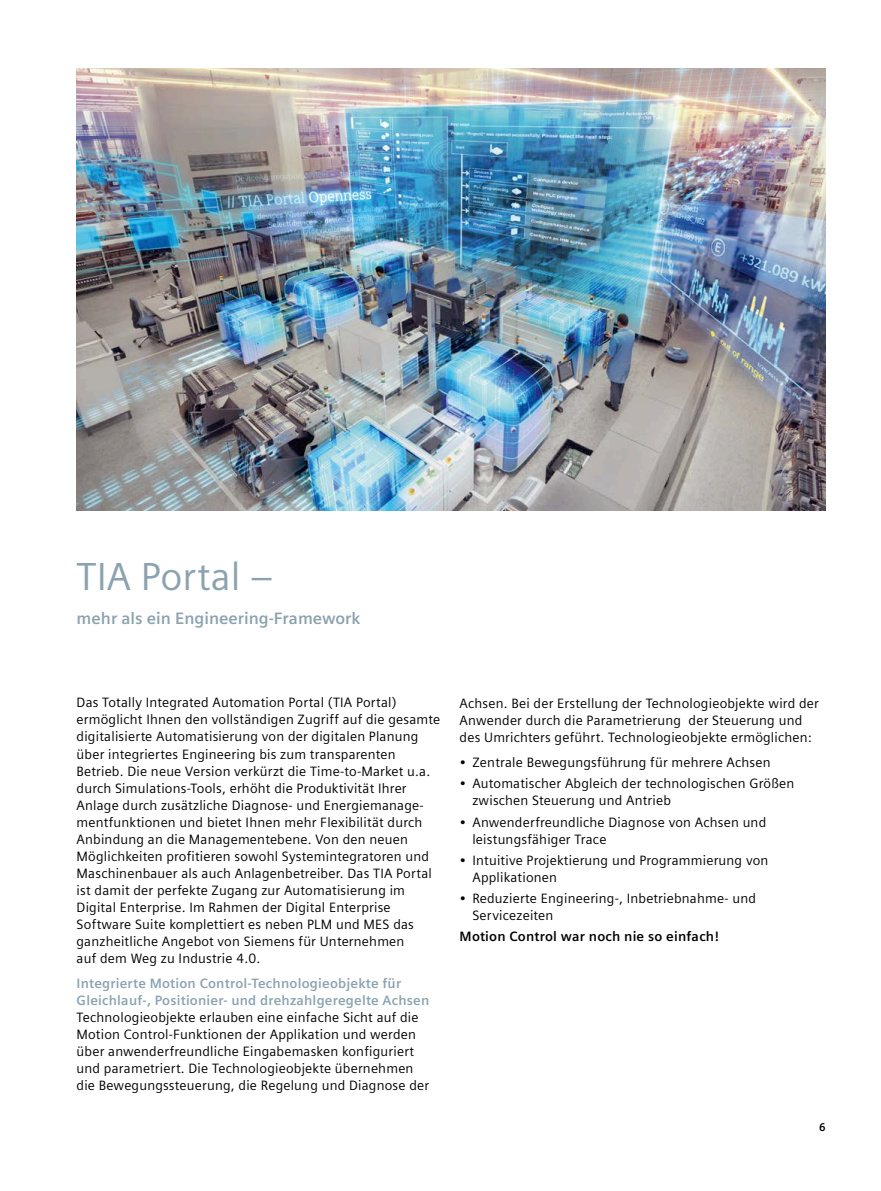
<style>
.page{position:relative;width:881px;height:1191px;background:#fff}
.page>*{position:absolute;margin:0;border:0;box-sizing:border-box;transform-origin:0 0}
.t1{font:39px "Siemens Sans Global";color:#8ca3af}
.t2{font:700 16.5px "Siemens Sans Global";color:#8ca3af}
.t3{font:13.5px/17px "Siemens Sans Global";letter-spacing:.015em;color:#000}
.t4{font:700 13.5px/17px "Siemens Sans Global";letter-spacing:.015em;color:#8ca3af}
.t5{font:700 13.5px "Siemens Sans Global";letter-spacing:.015em;color:#000}
.t6{font:700 11.25px "Siemens Sans Global";color:#000}
</style>
<div class="page">
<img style="left:77px;top:68px;width:748px;height:442px">
<h1 class="t1" style="left:77px;top:548px;width:198px">TIA Portal –</h1>
<p class="t2" style="left:77px;top:608px;width:285px">mehr als ein Engineering-Framework</p>
<p class="t3" style="left:77px;top:695px;width:365px">Das Totally Integrated Automation Portal (TIA Portal) ermöglicht Ihnen den vollständigen Zugriff auf die gesamte digitalisierte Automatisierung von der digitalen Planung über integriertes Engineering bis zum transparenten Betrieb. Die neue Version verkürzt die Time-to-Market u.a. durch Simulations-Tools, erhöht die Produktivität Ihrer Anlage durch zusätzliche Diagnose- und Energiemanage&shy;mentfunktionen und bietet Ihnen mehr Flexibilität durch Anbindung an die Managementebene. Von den neuen Möglichkeiten profitieren sowohl Systemintegratoren und Maschinenbauer als auch Anlagenbetreiber. Das TIA Portal ist damit der perfekte Zugang zur Automatisierung im Digital Enterprise. Im Rahmen der Digital Enterprise Software Suite komplettiert es neben PLM und MES das ganzheitliche Angebot von Siemens für Unternehmen<br>auf dem Weg zu Industrie 4.0.</p>
<p class="t4" style="left:77px;top:975px;width:354px">Integrierte Motion Control-Technologieobjekte für<br>Gleichlauf-, Positionier- und drehzahlgeregelte Achsen</p>
<p class="t3" style="left:77px;top:1009px;width:354px">Technologieobjekte erlauben eine einfache Sicht auf die Motion Control-Funktionen der Applikation und werden über anwenderfreundliche Eingabemasken konfiguriert und parametriert. Die Technologieobjekte übernehmen die Bewegungssteuerung, die Regelung und Diagnose der</p>
<p class="t3" style="left:459px;top:695px;width:360px">Achsen. Bei der Erstellung der Technologieobjekte wird der<br>Anwender durch die Parametrierung der Steuerung und des Umrichters geführt. Technologieobjekte ermöglichen:</p>
<p class="t3" style="left:459px;top:754px;width:312px">• Zentrale Bewegungsführung für mehrere Achsen</p>
<p class="t3" style="left:472px;top:775px;width:323px;text-indent:-13px">• Automatischer Abgleich der technologischen Größen zwischen Steuerung und Antrieb</p>
<p class="t3" style="left:472px;top:814px;width:295px;text-indent:-13px">• Anwenderfreundliche Diagnose von Achsen und leistungsfähiger Trace</p>
<p class="t3" style="left:472px;top:852px;width:297px;text-indent:-13px">• Intuitive Projektierung und Programmierung von<br>Applikationen</p>
<p class="t3" style="left:472px;top:890px;width:285px;text-indent:-13px">• Reduzierte Engineering-, Inbetriebnahme- und<br>Servicezeiten</p>
<p class="t5" style="left:459px;top:929px;width:261px">Motion Control war noch nie so einfach!</p>
<p class="t6" style="left:818px;top:1120px;width:8px">6</p>
</div>
